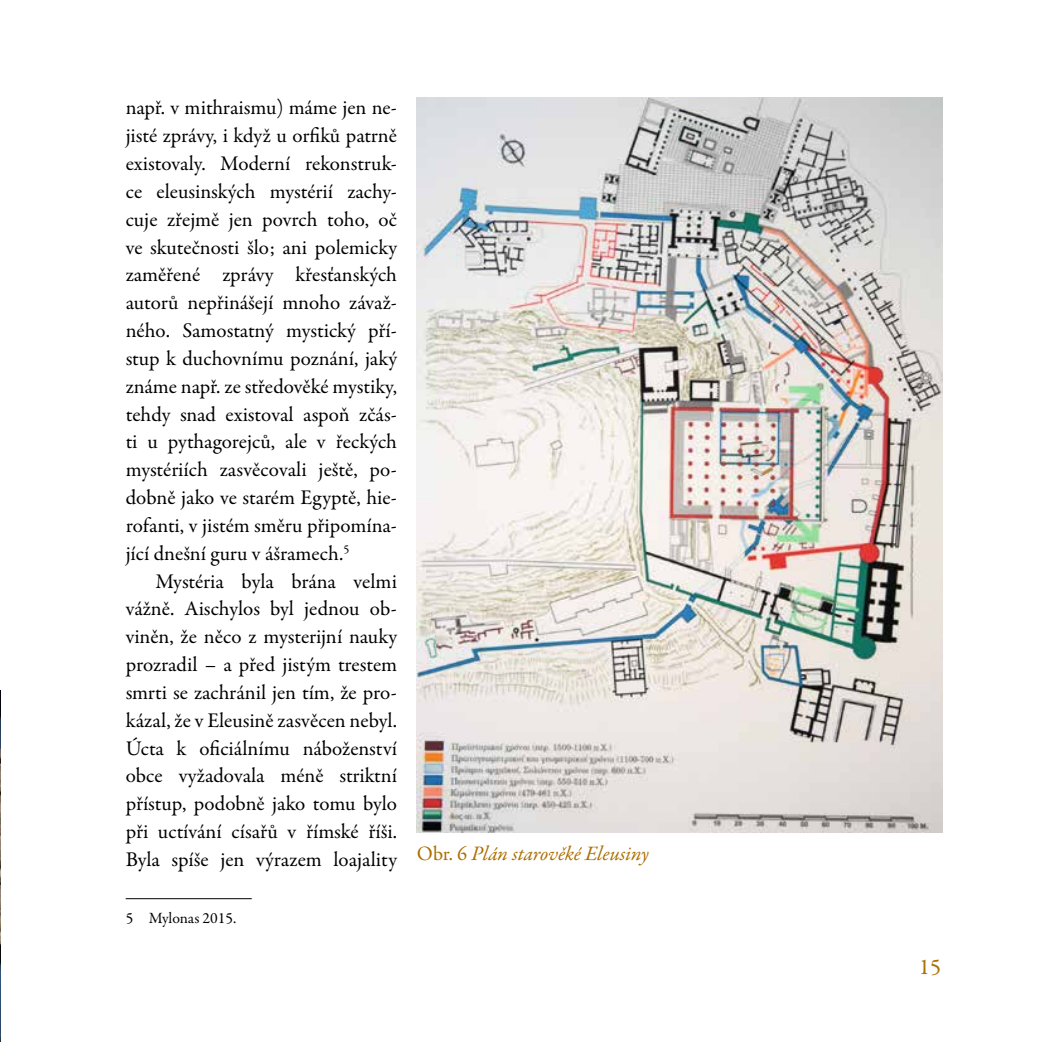
<style>
.page{position:relative;width:1042px;height:1042px;background:#fff}
.page>*{position:absolute;margin:0;border:0;box-sizing:border-box;transform-origin:0 0}
.t1{font:22.75px "Garamond Premr Pro";color:#ab7000}
.t2{font:21px/27.8px "Garamond Premr Pro";color:#000;text-align:justify}
.t3{font:italic 20.65px "Garamond Premr Pro";color:#ab7000}
.t4{font:15.75px "Garamond Premr Pro";color:#000}
.s1{font-style:normal}
</style>
<div class="page">
<hr style="left:126px;top:898px;width:126px;height:1px;background:#000">
<img style="left:0;top:691px;width:1px;height:351px">
<img style="left:417px;top:97px;width:526px;height:736px">
<p class="t2" style="left:126px;top:94px;width:273px">např. v mithraismu) máme jen ne&shy;jisté zprávy, i když u orfiků patrně existovaly. Moderní rekonstruk&shy;ce eleusinských mystérií zachy&shy;cuje zřejmě jen povrch toho, oč ve skutečnosti šlo; ani polemicky zaměřené zprávy křesťanských autorů nepřinášejí mnoho závaž&shy;ného. Samostatný mystický pří&shy;stup k duchovnímu poznání, jaký známe např. ze středověké mystiky, tehdy snad existoval aspoň zčás&shy;ti u pythagorejců, ale v řeckých mystériích zasvěcovali ještě, po&shy;dobně jako ve starém Egyptě, hie&shy;rofanti, v jistém směru připomína&shy;jící dnešní guru v ášramech.<sup>5</sup></p>
<p class="t2" style="left:126px;top:567px;width:273px;text-indent:30px">Mystéria byla brána velmi vážně. Aischylos byl jednou ob&shy;viněn, že něco z mysterijní nauky prozradil – a před jistým trestem smrti se zachránil jen tím, že pro&shy;kázal, že v Eleusině zasvěcen nebyl.<br>Úcta k oficiálnímu náboženství obce vyžadovala méně striktní přístup, podobně jako tomu bylo při uctívání císařů v římské říši.<br>Byla spíše jen výrazem loajality</p>
<p class="t4" style="left:126px;top:908px;width:112px">5 Mylonas 2015.</p>
<p class="t3" style="left:417px;top:840px;width:234px"><span class="s1">Obr. 6</span> Plán starověké Eleusiny</p>
<p class="t1" style="left:919px;top:953px;width:24px">15</p>
</div>
